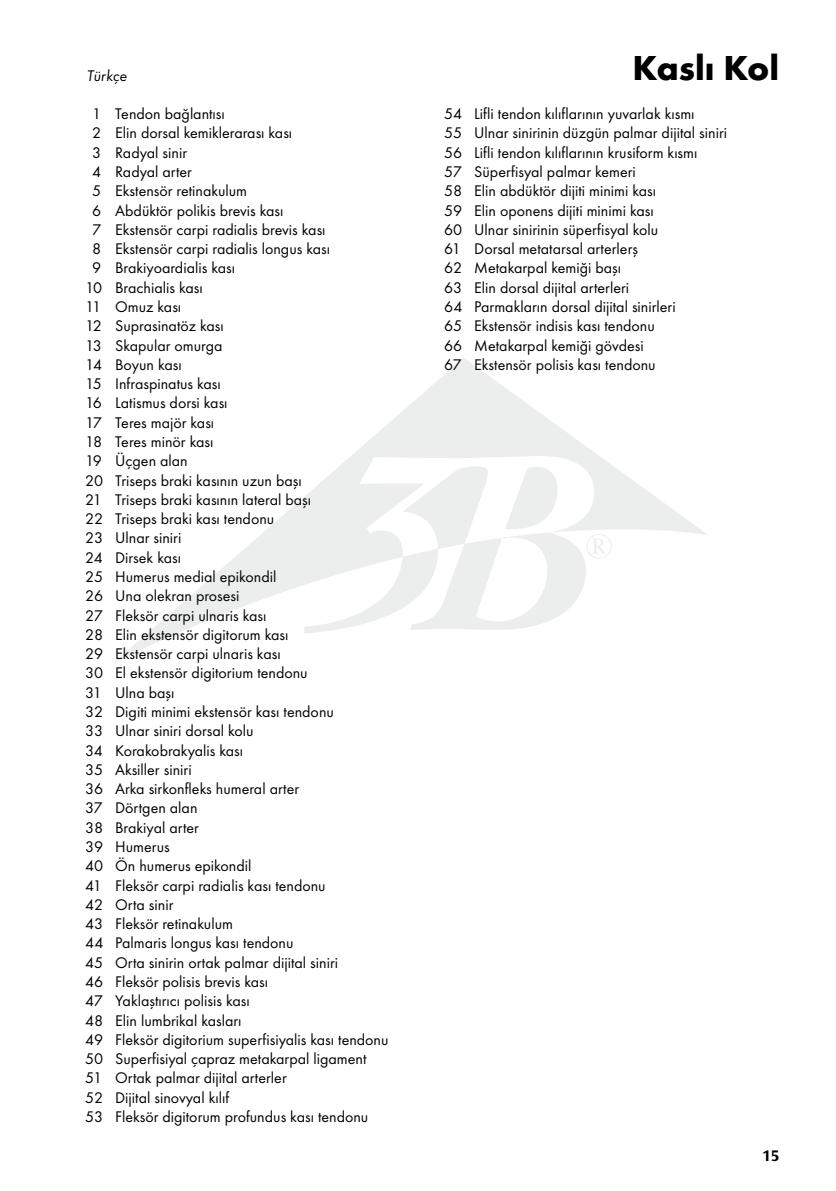
<style>
.page{position:relative;width:836px;height:1191px;background:#fff}
.page>*{position:absolute;margin:0;border:0;box-sizing:border-box;transform-origin:0 0}
.t1{font:700 36px "Futura TOT";color:#000}
.t2{font:16px/19.2px "Futura TOT Boo";color:#000}
.t3{font:16px "Futura TOT Boo Obl";color:#000}
.t4{font:700 16px "Ocean Sans Std";color:#000}
</style>
<div class="page">
<svg style="left:114px;top:358px;width:594px;height:305px"></svg>
<svg style="left:304px;top:456px;width:289px;height:177px"></svg>
<p class="t3" style="left:87px;top:66px;width:42px">Türkçe</p>
<p class="t2" style="left:92px;top:104px;width:134px">1 Tendon bağlantısı</p>
<p class="t2" style="left:92px;top:123px;width:202px">2 Elin dorsal kemiklerarası kası</p>
<p class="t2" style="left:92px;top:143px;width:96px">3 Radyal sinir</p>
<p class="t2" style="left:92px;top:162px;width:101px">4 Radyal arter</p>
<p class="t2" style="left:92px;top:181px;width:156px">5 Ekstensör retinakulum</p>
<p class="t2" style="left:92px;top:200px;width:193px">6 Abdüktör polikis brevis kası</p>
<p class="t2" style="left:92px;top:220px;width:235px">7 Ekstensör carpi radialis brevis kası</p>
<p class="t2" style="left:92px;top:239px;width:239px">8 Ekstensör carpi radialis longus kası</p>
<p class="t2" style="left:92px;top:258px;width:144px">9 Brakiyoardialis kası</p>
<p class="t2" style="left:85px;top:278px;width:119px">10 Brachialis kası</p>
<p class="t2" style="left:85px;top:297px;width:97px">11 Omuz kası</p>
<p class="t2" style="left:85px;top:316px;width:140px">12 Suprasinatöz kası</p>
<p class="t2" style="left:85px;top:335px;width:139px">13 Skapular omurga</p>
<p class="t2" style="left:85px;top:355px;width:98px">14 Boyun kası</p>
<p class="t2" style="left:85px;top:374px;width:137px">15 Infraspinatus kası</p>
<p class="t2" style="left:85px;top:393px;width:144px">16 Latismus dorsi kası</p>
<p class="t2" style="left:85px;top:413px;width:131px">17 Teres majör kası</p>
<p class="t2" style="left:85px;top:432px;width:130px">18 Teres minör kası</p>
<p class="t2" style="left:85px;top:451px;width:104px">19 Üçgen alan</p>
<p class="t2" style="left:85px;top:470px;width:218px">20 Triseps braki kasının uzun başı</p>
<p class="t2" style="left:85px;top:490px;width:227px">21 Triseps braki kasının lateral başı</p>
<p class="t2" style="left:85px;top:509px;width:190px">22 Triseps braki kası tendonu</p>
<p class="t2" style="left:85px;top:528px;width:98px">23 Ulnar siniri</p>
<p class="t2" style="left:85px;top:547px;width:97px">24 Dirsek kası</p>
<p class="t2" style="left:85px;top:567px;width:193px">25 Humerus medial epikondil</p>
<p class="t2" style="left:85px;top:586px;width:156px">26 Una olekran prosesi</p>
<p class="t2" style="left:85px;top:605px;width:183px">27 Fleksör carpi ulnaris kası</p>
<p class="t2" style="left:85px;top:625px;width:205px">28 Elin ekstensör digitorum kası</p>
<p class="t2" style="left:85px;top:644px;width:197px">29 Ekstensör carpi ulnaris kası</p>
<p class="t2" style="left:85px;top:663px;width:224px">30 El ekstensör digitorium tendonu</p>
<p class="t2" style="left:85px;top:682px;width:91px">31 Ulna başı</p>
<p class="t2" style="left:85px;top:702px;width:250px">32 Digiti minimi ekstensör kası tendonu</p>
<p class="t2" style="left:85px;top:721px;width:170px">33 Ulnar siniri dorsal kolu</p>
<p class="t2" style="left:85px;top:740px;width:159px">34 Korakobrakyalis kası</p>
<p class="t2" style="left:85px;top:760px;width:108px">35 Aksiller siniri</p>
<p class="t2" style="left:85px;top:779px;width:215px">36 Arka sirkonfleks humeral arter</p>
<p class="t2" style="left:85px;top:798px;width:114px">37 Dörtgen alan</p>
<p class="t2" style="left:85px;top:817px;width:115px">38 Brakiyal arter</p>
<p class="t2" style="left:85px;top:837px;width:86px">39 Humerus</p>
<p class="t2" style="left:85px;top:856px;width:168px">40 Ön humerus epikondil</p>
<p class="t2" style="left:85px;top:875px;width:242px">41 Fleksör carpi radialis kası tendonu</p>
<p class="t2" style="left:85px;top:895px;width:90px">42 Orta sinir</p>
<p class="t2" style="left:85px;top:914px;width:149px">43 Fleksör retinakulum</p>
<p class="t2" style="left:85px;top:933px;width:210px">44 Palmaris longus kası tendonu</p>
<p class="t2" style="left:85px;top:952px;width:254px">45 Orta sinirin ortak palmar dijital siniri</p>
<p class="t2" style="left:85px;top:972px;width:184px">46 Fleksör polisis brevis kası</p>
<p class="t2" style="left:85px;top:991px;width:166px">47 Yaklaştırıcı polisis kası</p>
<p class="t2" style="left:85px;top:1010px;width:158px">48 Elin lumbrikal kasları</p>
<p class="t2" style="left:85px;top:1029px;width:305px">49 Fleksör digitorium superfisiyalis kası tendonu</p>
<p class="t2" style="left:85px;top:1049px;width:283px">50 Superfisiyal çapraz metakarpal ligament</p>
<p class="t2" style="left:85px;top:1068px;width:203px">51 Ortak palmar dijital arterler</p>
<p class="t2" style="left:85px;top:1087px;width:145px">52 Dijital sinovyal kılıf</p>
<p class="t2" style="left:85px;top:1107px;width:284px">53 Fleksör digitorum profundus kası tendonu</p>
<h1 class="t1" style="left:632px;top:46px;width:148px">Kaslı Kol</h1>
<p class="t2" style="left:444px;top:104px;width:284px">54 Lifli tendon kılıflarının yuvarlak kısmı<br>55 Ulnar sinirinin düzgün palmar dijital siniri 56 Lifli tendon kılıflarının krusiform kısmı<br>57 Süperfisyal palmar kemeri<br>58 Elin abdüktör dijiti minimi kası<br>59 Elin oponens dijiti minimi kası<br>60 Ulnar sinirinin süperfisyal kolu<br>61 Dorsal metatarsal arterlerş<br>62 Metakarpal kemiği başı<br>63 Elin dorsal dijital arterleri<br>64 Parmakların dorsal dijital sinirleri<br>65 Ekstensör indisis kası tendonu<br>66 Metakarpal kemiği gövdesi<br>67 Ekstensör polisis kası tendonu</p>
<p class="t4" style="left:762px;top:1146px;width:18px">15</p>
</div>
